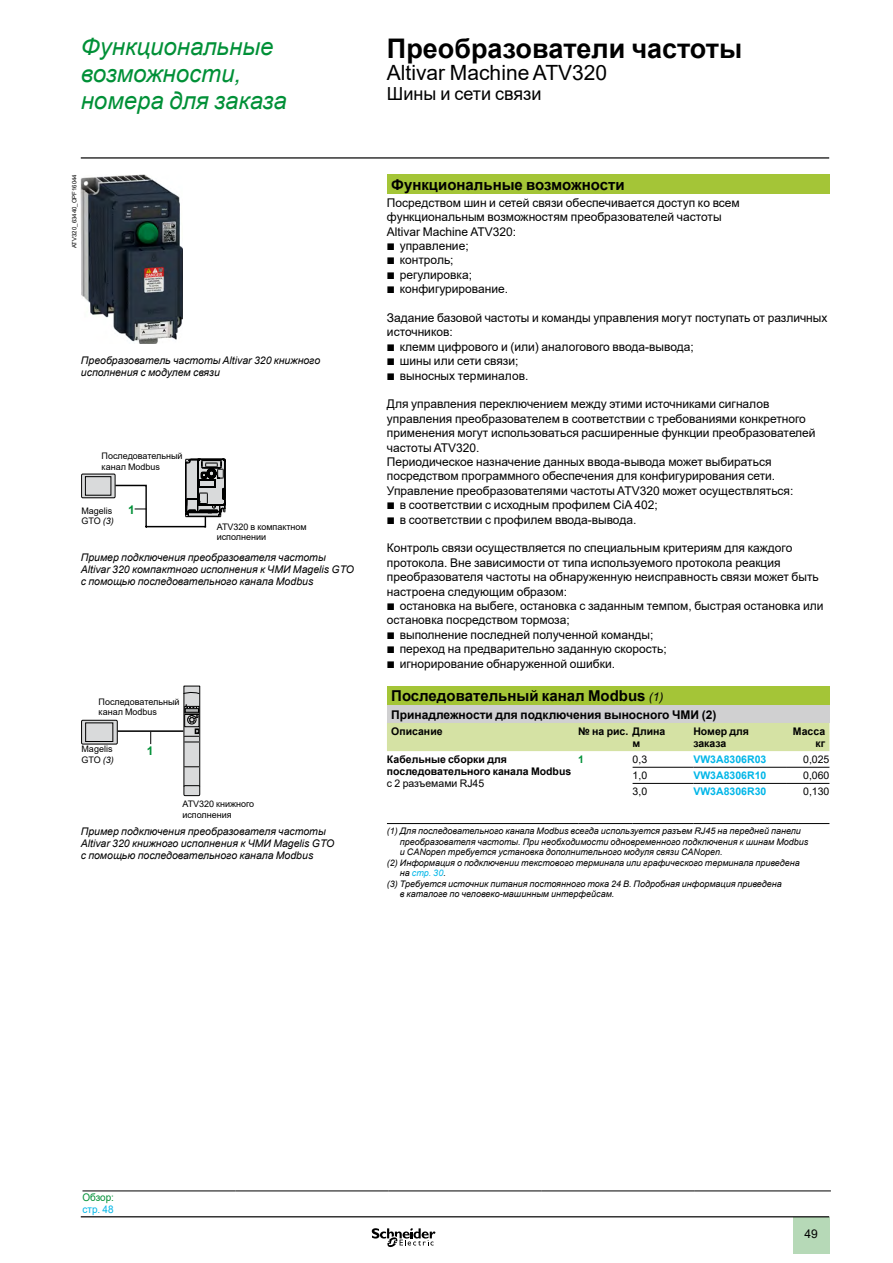
<style>
.page{position:relative;width:893px;height:1263px;background:#fff}
.page>*{position:absolute;margin:0;border:0;box-sizing:border-box;transform-origin:0 0}
.t1{font:700 27px "Arial";color:#000}
.t2{font:italic 24px/27px "Arial";color:#009037}
.t3{font:21px "Arial";color:#000}
.t4{font:18px "Arial";color:#000}
.t5{font:700 15px "Arial";color:#000}
.t6{font:12px/14.4px "Arial";color:#000}
.t7{font:700 12px "Arial";color:#000}
.t8{font:700 12px "Arial";color:#009037}
.t9{font:italic 10.5px/12px "Arial";color:#000}
.t10{font:700 10.5px/12px "Arial";color:#000}
.t11{font:10.5px "Arial";color:#000}
.t12{font:700 10.5px "Arial";color:#00b6e8}
.t13{font:10.5px "Arial";letter-spacing:-.005em;color:#009037;scale:.95 1}
.t14{font:10.5px "Arial";color:#00b6e8;scale:.95 1}
.t15{font:700 10.5px "Arial";color:#009037}
.t16{font:italic 9px "Arial";color:#000}
.t17{font:9px/10.5px "Arial";color:#000}
.t18{font:italic 9px "Arial";color:#00b6e8}
.t19{font:6px "Arial";color:#000}
.s1{font-style:italic}
.s2{font-family:"Graph Schneider"}
.s3{font-weight:400;font-style:italic;font-size:12px}
.s4{color:#000}
</style>
<div class="page">
<hr style="left:81px;top:157px;width:748px;height:2px;background:#000">
<div style="left:793px;top:1217px;width:36px;height:37px;background:#b6d9b7"></div>
<hr style="left:81px;top:1216px;width:748px;height:1px;background:#000">
<svg style="left:372px;top:1228px;width:63px;height:20px"></svg>
<div style="left:387px;top:174px;width:442px;height:20px;background:#a4c537"></div>
<div style="left:387px;top:686px;width:442px;height:20px;background:#a4c537"></div>
<div style="left:387px;top:706px;width:442px;height:17px;background:#d0d0d1"></div>
<div style="left:387px;top:723px;width:442px;height:28px;background:#d5e2a4"></div>
<hr style="left:387px;top:823px;width:191px;height:1px;background:#000">
<hr style="left:578px;top:823px;width:55px;height:1px;background:#000">
<hr style="left:633px;top:767px;width:60px;height:1px;background:#000">
<hr style="left:633px;top:783px;width:60px;height:1px;background:#000">
<hr style="left:693px;top:767px;width:94px;height:1px;background:#000">
<hr style="left:787px;top:767px;width:42px;height:1px;background:#000">
<hr style="left:633px;top:823px;width:60px;height:1px;background:#000">
<hr style="left:693px;top:783px;width:94px;height:1px;background:#000">
<hr style="left:693px;top:823px;width:94px;height:1px;background:#000">
<hr style="left:787px;top:783px;width:42px;height:1px;background:#000">
<hr style="left:787px;top:823px;width:42px;height:1px;background:#000">
<hr style="left:695px;top:1191px;width:136px;height:1px;background:#000">
<hr style="left:82px;top:1191px;width:154px;height:1px;background:#000">
<hr style="left:236px;top:1191px;width:153px;height:1px;background:#000">
<hr style="left:389px;top:1191px;width:153px;height:1px;background:#000">
<hr style="left:542px;top:1191px;width:153px;height:1px;background:#000">
<hr style="left:117px;top:730px;width:66px;height:2px;background:#000">
<svg style="left:183px;top:686px;width:17px;height:110px;background:#a1a2a3"></svg>
<svg style="left:81px;top:720px;width:37px;height:24px"></svg>
<svg style="left:150px;top:732px;width:1px;height:12px"></svg>
<svg style="left:81px;top:459px;width:145px;height:68px"></svg>
<img style="left:81px;top:174px;width:102px;height:170px">
<h2 class="t2" style="left:81px;top:34px;width:207px">Функциональные возможности, номера для заказа</h2>
<h1 class="t1" style="left:387px;top:29px;width:357px">Преобразователи частоты</h1>
<h3 class="t3" style="left:387px;top:58px;width:222px">Altivar Machine ATV320</h3>
<h3 class="t4" style="left:387px;top:81px;width:156px">Шины и сети связи</h3>
<p class="t19" style="left:70px;top:248px;width:75px;rotate:-90deg">ATV320_63440_OPF16044</p>
<p class="t9" style="left:81px;top:355px;width:241px">Преобразователь частоты Altivar 320 книжного исполнения с модулем связи</p>
<p class="t17" style="left:102px;top:451px;width:82px">Последовательный канал Modbus</p>
<p class="t17" style="left:81px;top:505px;width:34px">Magelis<br>GTO <span class="s1">(3)</span></p>
<p class="t8" style="left:128px;top:501px;width:8px">1</p>
<p class="t17" style="left:217px;top:521px;width:92px">ATV320 в компактном исполнении</p>
<p class="t9" style="left:81px;top:552px;width:275px">Пример подключения преобразователя частоты<br>Altivar 320 компактного исполнения к ЧМИ Magelis GTO с помощью последовательного канала Modbus</p>
<p class="t17" style="left:99px;top:696px;width:82px">Последовательный канал Modbus</p>
<p class="t17" style="left:81px;top:744px;width:34px">Magelis<br>GTO <span class="s1">(3)</span></p>
<p class="t8" style="left:147px;top:742px;width:8px">1</p>
<p class="t17" style="left:182px;top:799px;width:73px">ATV320 книжного исполнения</p>
<p class="t9" style="left:81px;top:825px;width:255px">Пример подключения преобразователя частоты<br>Altivar 320 книжного исполнения к ЧМИ Magelis GTO с помощью последовательного канала Modbus</p>
<p class="t5" style="left:391px;top:174px;width:235px">Функциональные возможности</p>
<p class="t6" style="left:387px;top:195px;width:354px">Посредством шин и сетей связи обеспечивается доступ ко всем функциональным возможностям преобразователей частоты<br>Altivar Machine ATV320:<br><span class="s2">b</span> управление;<br><span class="s2">b</span> контроль;<br><span class="s2">b</span> регулировка;<br><span class="s2">b</span> конфигурирование.</p>
<p class="t6" style="left:387px;top:310px;width:442px">Задание базовой частоты и команды управления могут поступать от различных источников:<br><span class="s2">b</span> клемм цифрового и (или) аналогового ввода-вывода;<br><span class="s2">b</span> шины или сети связи;<br><span class="s2">b</span> выносных терминалов.</p>
<p class="t6" style="left:387px;top:397px;width:430px">Для управления переключением между этими источниками сигналов управления преобразователем в соответствии с требованиями конкретного применения могут использоваться расширенные функции преобразователей частоты ATV320.<br>Периодическое назначение данных ввода-вывода может выбираться посредством программного обеспечения для конфигурирования сети.<br>Управление преобразователями частоты ATV320 может осуществляться:<br><span class="s2">b</span> в соответствии с исходным профилем CiA 402;<br><span class="s2">b</span> в соответствии с профилем ввода-вывода.</p>
<p class="t6" style="left:387px;top:541px;width:438px">Контроль связи осуществляется по специальным критериям для каждого протокола. Вне зависимости от типа используемого протокола реакция преобразователя частоты на обнаруженную неисправность связи может быть настроена следующим образом:<br><span class="s2">b</span> остановка на выбеге, остановка с заданным темпом, быстрая остановка или остановка посредством тормоза;<br><span class="s2">b</span> выполнение последней полученной команды;<br><span class="s2">b</span> переход на предварительно заданную скорость;<br><span class="s2">b</span> игнорирование обнаруженной ошибки.</p>
<p class="t5" style="left:391px;top:686px;width:274px">Последовательный канал Modbus <span class="s3">(1)</span></p>
<p class="t7" style="left:391px;top:706px;width:327px">Принадлежности для подключения выносного ЧМИ (2)</p>
<p class="t10" style="left:391px;top:725px;width:53px">Описание</p>
<p class="t10" style="left:633px;top:725px;width:34px;text-indent:-54px">№ на рис. Длина м</p>
<p class="t10" style="left:693px;top:725px;width:57px">Номер для заказа</p>
<p class="t10" style="left:793px;top:725px;width:34px;text-align:right">Масса кг</p>
<p class="t10" style="left:387px;top:753px;width:186px">Кабельные сборки для последовательного канала Modbus</p>
<p class="t11" style="left:387px;top:776px;width:99px">с 2 разъемами RJ45</p>
<p class="t15" style="left:578px;top:752px;width:7px">1</p>
<p class="t11" style="left:633px;top:752px;width:16px">0,3</p>
<p class="t12" style="left:693px;top:752px;width:74px">VW3A8306R03</p>
<p class="t11" style="left:803px;top:752px;width:28px">0,025</p>
<p class="t11" style="left:633px;top:768px;width:16px">1,0</p>
<p class="t12" style="left:693px;top:768px;width:74px">VW3A8306R10</p>
<p class="t11" style="left:803px;top:768px;width:28px">0,060</p>
<p class="t11" style="left:633px;top:784px;width:16px">3,0</p>
<p class="t12" style="left:693px;top:784px;width:74px">VW3A8306R30</p>
<p class="t11" style="left:803px;top:784px;width:28px">0,130</p>
<p class="t16" style="left:387px;top:825px;width:415px">(1) Для последовательного канала Modbus всегда используется разъем RJ45 на передней панели</p>
<p class="t16" style="left:400px;top:836px;width:410px">преобразователя частоты. При необходимости одновременного подключения к шинам Modbus</p>
<p class="t16" style="left:400px;top:846px;width:324px">и CANopen требуется установка дополнительного модуля связи CANopen.</p>
<p class="t16" style="left:387px;top:857px;width:414px">(2) Информация о подключении текстового терминала или графического терминала приведена</p>
<p class="t18" style="left:400px;top:867px;width:47px"><span class="s4">на</span> стр. 30<span class="s4">.</span></p>
<p class="t16" style="left:387px;top:878px;width:396px">(3) Требуется источник питания постоянного тока 24 В. Подробная информация приведена</p>
<p class="t16" style="left:400px;top:888px;width:216px">в каталоге по человеко-машинным интерфейсам.</p>
<p class="t13" style="left:82px;top:1190px;width:35px">Обзор:</p>
<p class="t14" style="left:82px;top:1202px;width:34px">стр. 48</p>
<p class="t6" style="left:804px;top:1226px;width:15px">49</p>
</div>
